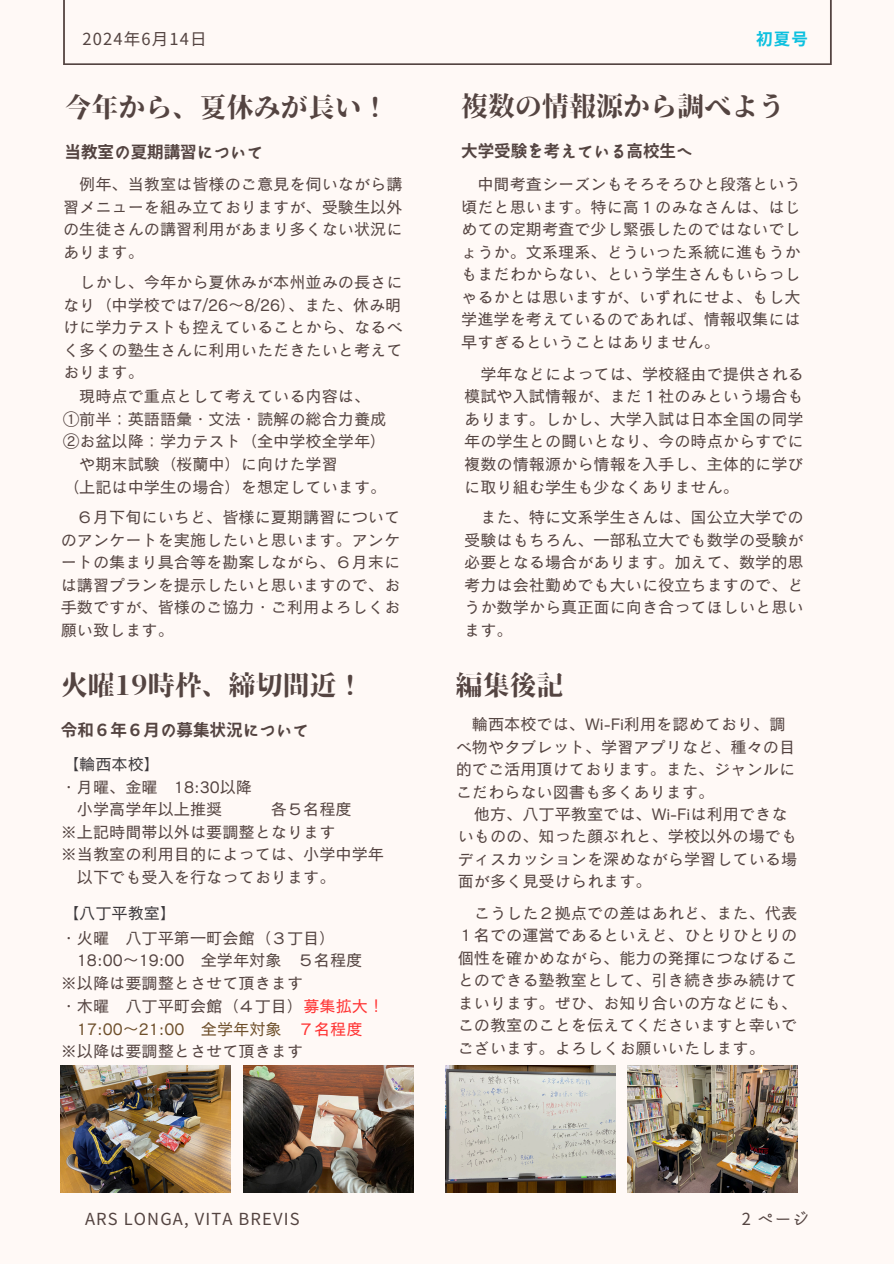
<style>
.page{position:relative;width:894px;height:1264px;background:#fff}
.page>*{position:absolute;margin:0;border:0;box-sizing:border-box;transform-origin:0 0}
.t1{font:27px "Soukou Mincho";color:#544441}
.t2{font:700 16.5px "irohakaku C";color:#544441}
.t3{font:16.5px "irohakaku C";letter-spacing:.07em;color:#544441}
.t4{font:700 16.5px "irohakaku C";color:#0cc0df}
.t5{font:16.2px/22.5px "Canva Cezanne Pro N M";color:#544441;text-align:justify}
.t6{font:16.2px "Canva Cezanne Pro N M";color:#6e4f2b}
.t7{font:16.2px "Canva Cezanne Pro N M";color:#3b383b}
.s1{color:#ff3131}
</style>
<div class="page">
<div style="left:0;top:0;width:893px;height:1263px;background:#fff9f6"></div>
<img style="left:61px;top:1065px;width:170px;height:127px">
<img style="left:243px;top:1065px;width:170px;height:127px">
<img style="left:445px;top:1065px;width:170px;height:127px">
<img style="left:627px;top:1065px;width:170px;height:127px">
<p class="t3" style="left:83px;top:28px;width:126px">2024年6月14日</p>
<p class="t4" style="left:755px;top:28px;width:53px">初夏号</p>
<p class="t1" style="left:64px;top:93px;width:325px">今年から、夏休みが長い！</p>
<p class="t2" style="left:64px;top:140px;width:200px">当教室の夏期講習について</p>
<p class="t5" style="left:63px;top:172px;width:341px;text-indent:16px">例年、当教室は皆様のご意見を伺いながら講習メニューを組み立ておりますが、受験生以外の生徒さんの講習利用があまり多くない状況にあります。</p>
<p class="t5" style="left:63px;top:271px;width:341px;text-indent:16px">しかし、今年から夏休みが本州並みの長さになり（中学校では7/26〜8/26）、また、休み明けに学力テストも控えていることから、なるべく多くの塾生さんに利用いただきたいと考えております。</p>
<p class="t5" style="left:79px;top:385px;width:292px">現時点で重点として考えている内容は、</p>
<p class="t5" style="left:63px;top:407px;width:325px">①前半：英語語彙・文法・読解の総合力養成</p>
<p class="t5" style="left:63px;top:430px;width:325px">②お盆以降：学力テスト（全中学校全学年）</p>
<h1 class="t5" style="left:79px;top:452px;width:260px">や期末試験（桜蘭中）に向けた学習</h1>
<p class="t5" style="left:63px;top:475px;width:325px">（上記は中学生の場合）を想定しています。</p>
<p class="t5" style="left:61px;top:505px;width:341px;text-indent:16px">６月下旬にいちど、皆様に夏期講習についてのアンケートを実施したいと思います。アンケートの集まり具合等を勘案しながら、６月末には講習プランを提示したいと思いますので、お手数ですが、皆様のご協力・ご利用よろしくお願い致します。</p>
<p class="t1" style="left:61px;top:671px;width:304px">火曜19時枠、締切間近！</p>
<p class="t2" style="left:61px;top:718px;width:249px">令和６年６月の募集状況について</p>
<h1 class="t7" style="left:63px;top:755px;width:98px">【輪西本校】</h1>
<p class="t5" style="left:61px;top:775px;width:193px">・月曜、金曜 18:30以降</p>
<h1 class="t5" style="left:77px;top:797px;width:147px">小学高学年以上推奨</h1>
<h1 class="t5" style="left:271px;top:797px;width:82px">各５名程度</h1>
<p class="t5" style="left:61px;top:820px;width:276px">※上記時間帯以外は要調整となります</p>
<h2 class="t5" style="left:61px;top:842px;width:325px">※当教室の利用目的によっては、小学中学年</h2>
<p class="t5" style="left:77px;top:865px;width:260px">以下でも受入を行なっております。</p>
<p class="t7" style="left:63px;top:904px;width:115px">【八丁平教室】</p>
<p class="t5" style="left:61px;top:926px;width:276px">・火曜 八丁平第一町会館（３丁目）</p>
<h2 class="t5" style="left:77px;top:948px;width:287px">18:00〜19:00 全学年対象 ５名程度</h2>
<p class="t5" style="left:61px;top:971px;width:244px">※以降は要調整とさせて頂きます</p>
<p class="t5" style="left:61px;top:994px;width:325px">・木曜 八丁平町会館（４丁目）<span class="s1">募集拡大！</span></p>
<p class="t6" style="left:77px;top:1020px;width:287px">17:00〜21:00 全学年対象 <span class="s1">７名程度</span></p>
<p class="t5" style="left:61px;top:1039px;width:244px">※以降は要調整とさせて頂きます</p>
<p class="t1" style="left:461px;top:92px;width:325px">複数の情報源から調べよう</p>
<p class="t2" style="left:461px;top:139px;width:233px">大学受験を考えている高校生へ</p>
<p class="t5" style="left:461px;top:172px;width:341px;text-indent:16px">中間考査シーズンもそろそろひと段落という頃だと思います。特に高１のみなさんは、はじめての定期考査で少し緊張したのではないでしょうか。文系理系、どういった系統に進もうかもまだわからない、という学生さんもいらっしゃるかとは思いますが、いずれにせよ、もし大学進学を考えているのであれば、情報収集には早すぎるということはありません。</p>
<h3 class="t5" style="left:464px;top:362px;width:341px;text-indent:16px">学年などによっては、学校経由で提供される模試や入試情報が、まだ１社のみという場合もあります。しかし、大学入試は日本全国の同学年の学生との闘いとなり、今の時点からすでに複数の情報源から情報を入手し、主体的に学びに取り組む学生も少なくありません。</h3>
<h3 class="t5" style="left:464px;top:505px;width:341px;text-indent:16px">また、特に文系学生さんは、国公立大学での受験はもちろん、一部私立大でも数学の受験が必要となる場合があります。加えて、数学的思考力は会社勤めでも大いに役立ちますので、どうか数学から真正面に向き合ってほしいと思います。</h3>
<p class="t1" style="left:455px;top:671px;width:109px">編集後記</p>
<p class="t5" style="left:455px;top:713px;width:341px;text-align:left;text-indent:16px">輪西本校では、Wi-Fi利用を認めており、調べ物やタブレット、学習アプリなど、種々の目的でご活用頂けております。また、ジャンルにこだわらない図書も多くあります。</p>
<p class="t5" style="left:457px;top:802px;width:341px;text-align:left;text-indent:16px">他方、八丁平教室では、Wi-Fiは利用できないものの、知った顔ぶれと、学校以外の場でもディスカッションを深めながら学習している場面が多く見受けられます。</p>
<p class="t5" style="left:457px;top:901px;width:341px;text-indent:16px">こうした２拠点での差はあれど、また、代表１名での運営であるといえど、ひとりひとりの個性を確かめながら、能力の発揮につなげることのできる塾教室として、引き続き歩み続けてまいります。ぜひ、お知り合いの方などにも、</p>
<p class="t5" style="left:457px;top:1014px;width:341px">この教室のことを伝えてくださいますと幸いでございます。よろしくお願いいたします。</p>
<p class="t3" style="left:85px;top:1207px;width:216px">ARS LONGA, VITA BREVIS</p>
<p class="t3" style="left:741px;top:1207px;width:69px">2 ページ</p>
</div>
